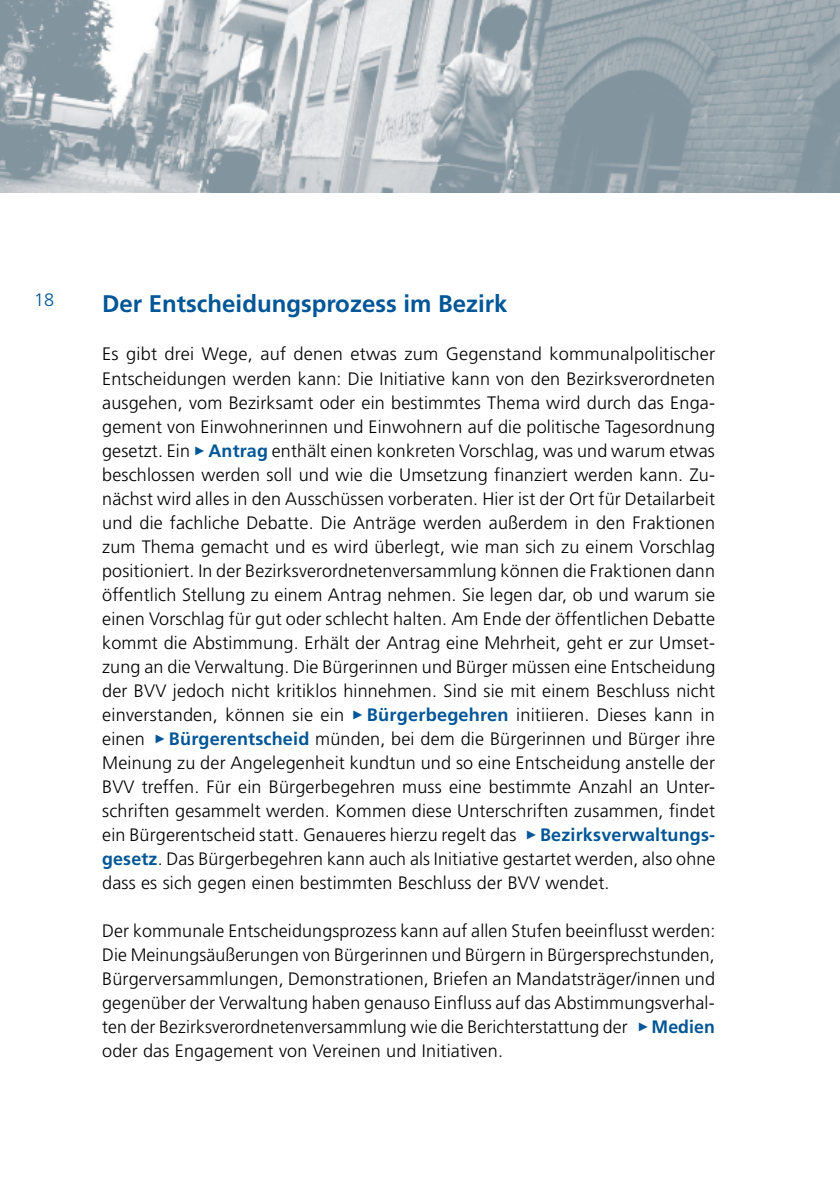
<style>
.page{position:relative;width:840px;height:1191px;background:#fff}
.page>*{position:absolute;margin:0;border:0;box-sizing:border-box;transform-origin:0 0}
.t1{font:700 24px "Frutiger";color:#005697}
.t2{font:300 18px/24px "Frutiger";letter-spacing:.01em;color:#000;text-align:justify}
.t3{font:300 18px "Frutiger";color:#005697}
.s1{color:#005697}
.s2{font-weight:700;color:#005697}
</style>
<div class="page">
<img style="left:0;top:0;width:839px;height:193px">
<p class="t3" style="left:34px;top:290px;width:22px">18</p>
<h1 class="t1" style="left:102px;top:290px;width:406px">Der Entscheidungsprozess im Bezirk</h1>
<p class="t2" style="left:102px;top:342px;width:614px">Es gibt drei Wege, auf denen etwas zum Gegenstand kommunalpolitischer Entscheidungen werden kann: Die Initiative kann von den Bezirksverordneten ausgehen, vom Bezirksamt oder ein bestimmtes Thema wird durch das Enga&shy;gement von Einwohnerinnen und Einwohnern auf die politische Tagesordnung gesetzt. Ein <span class="s1">✓</span> <span class="s2">Antrag</span> enthält einen konkreten Vorschlag, was und warum etwas beschlossen werden soll und wie die Umsetzung finanziert werden kann. Zu&shy;nächst wird alles in den Ausschüssen vorberaten. Hier ist der Ort für Detailarbeit und die fachliche Debatte. Die Anträge werden außerdem in den Fraktionen zum Thema gemacht und es wird überlegt, wie man sich zu einem Vorschlag positioniert. In der Bezirksverordnetenversammlung können die Fraktionen dann öffentlich Stellung zu einem Antrag nehmen. Sie legen dar, ob und warum sie einen Vorschlag für gut oder schlecht halten. Am Ende der öffentlichen Debatte kommt die Abstimmung. Erhält der Antrag eine Mehrheit, geht er zur Umset&shy;zung an die Verwaltung. Die Bürgerinnen und Bürger müssen eine Entscheidung der BVV jedoch nicht kritiklos hinnehmen. Sind sie mit einem Beschluss nicht einverstanden, können sie ein <span class="s1">✓</span><span class="s2">Bürgerbegehren</span> initiieren. Dieses kann in einen <span class="s1">✓</span><span class="s2">Bürgerentscheid</span> münden, bei dem die Bürgerinnen und Bürger ihre Meinung zu der Angelegenheit kundtun und so eine Entscheidung anstelle der BVV treffen. Für ein Bürgerbegehren muss eine bestimmte Anzahl an Unter&shy;schriften gesammelt werden. Kommen diese Unterschriften zusammen, findet ein Bürgerentscheid statt. Genaueres hierzu regelt das <span class="s1">✓</span><span class="s2">Bezirksverwaltungs&shy;gesetz</span>. Das Bürgerbegehren kann auch als Initiative gestartet werden, also ohne dass es sich gegen einen bestimmten Beschluss der BVV wendet.</p>
<p class="t2" style="left:102px;top:918px;width:614px">Der kommunale Entscheidungsprozess kann auf allen Stufen beeinflusst werden:<br>Die Meinungsäußerungen von Bürgerinnen und Bürgern in Bürgersprechstunden, Bürgerversammlungen, Demonstrationen, Briefen an Mandatsträger/innen und gegenüber der Verwaltung haben genauso Einfluss auf das Abstimmungsverhal&shy;ten der Bezirksverordnetenversammlung wie die Berichterstattung der <span class="s1">✓</span><span class="s2">Medien </span>oder das Engagement von Vereinen und Initiativen.</p>
</div>
